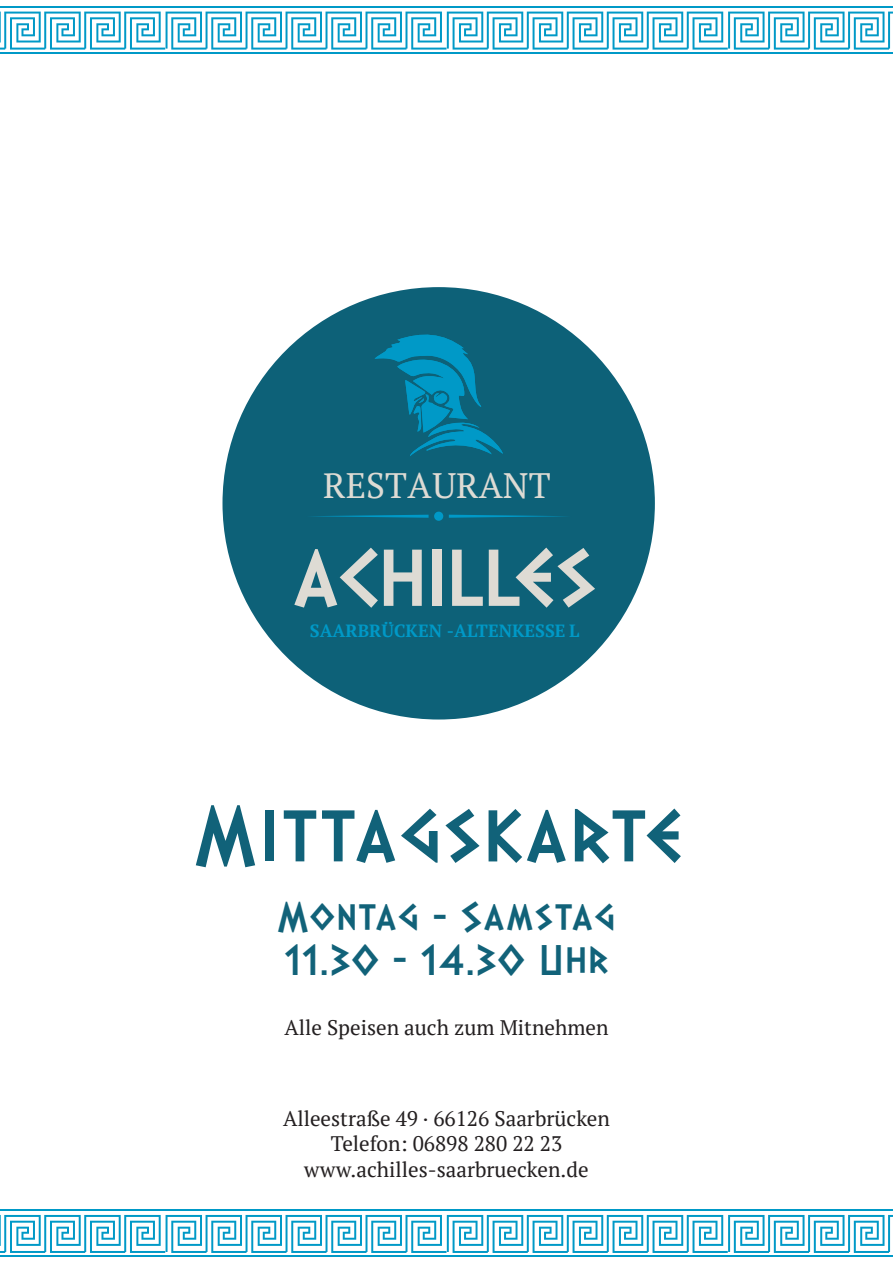
<style>
.page{position:relative;width:893px;height:1263px;background:#fff}
.page>*{position:absolute;margin:0;border:0;box-sizing:border-box;transform-origin:0 0}
.t1{font:700 79.35px "Dalek Pinpoint";color:#dedbd4}
.t2{font:700 72px "Dalek Pinpoint";letter-spacing:.05em;color:#116279}
.t3{font:700 36px/43.2px "Dalek Pinpoint";letter-spacing:.05em;color:#116279}
.t4{font:35.25px "PT Serif";color:#dedbd4}
.t5{font:21px/25.2px "PT Serif";color:#231f20;text-align:center}
.t6{font:700 17.7px "PT Serif";color:#0099c7}
</style>
<div class="page">
<hr style="left:0;top:6px;width:165px;height:2px;background:#0099c7">
<hr style="left:0;top:52px;width:165px;height:2px;background:#0099c7">
<hr style="left:165px;top:6px;width:281px;height:2px;background:#0099c7">
<hr style="left:165px;top:52px;width:281px;height:2px;background:#0099c7">
<hr style="left:446px;top:6px;width:282px;height:2px;background:#0099c7">
<hr style="left:446px;top:52px;width:282px;height:2px;background:#0099c7">
<svg style="left:0;top:12px;width:893px;height:38px"></svg>
<hr style="left:728px;top:6px;width:165px;height:2px;background:#0099c7">
<hr style="left:728px;top:52px;width:165px;height:2px;background:#0099c7">
<hr style="left:0;top:1209px;width:165px;height:2px;background:#0099c7">
<hr style="left:0;top:1255px;width:165px;height:2px;background:#0099c7">
<hr style="left:165px;top:1209px;width:281px;height:2px;background:#0099c7">
<hr style="left:165px;top:1255px;width:281px;height:2px;background:#0099c7">
<hr style="left:446px;top:1209px;width:282px;height:2px;background:#0099c7">
<hr style="left:446px;top:1255px;width:282px;height:2px;background:#0099c7">
<svg style="left:0;top:1215px;width:893px;height:38px"></svg>
<hr style="left:728px;top:1209px;width:165px;height:2px;background:#0099c7">
<hr style="left:728px;top:1255px;width:165px;height:2px;background:#0099c7">
<div style="left:222px;top:287px;width:433px;height:432px;background:#0d6178;border-radius:50%"></div>
<svg style="left:375px;top:334px;width:128px;height:122px"></svg>
<div style="left:434px;top:512px;width:9px;height:9px;background:#0099c7;border-radius:50%"></div>
<svg style="left:449px;top:515px;width:117px;height:3px"></svg>
<svg style="left:312px;top:515px;width:117px;height:3px"></svg>
<h3 class="t4" style="left:323px;top:462px;width:229px">RESTAURANT</h3>
<h1 class="t1" style="left:293px;top:537px;width:305px">achilles</h1>
<p class="t6" style="left:310px;top:619px;width:271px">SAARBRÜCKEN -ALTENKESSE L</p>
<h2 class="t2" style="left:194px;top:799px;width:490px">Mittagskarte</h2>
<h3 class="t3" style="left:278px;top:898px;width:339px">Montag - Samstag<br>11.30 - 14.30 Uhr</h3>
<p class="t5" style="left:284px;top:1014px;width:326px">Alle Speisen auch zum Mitnehmen</p>
<p class="t5" style="left:283px;top:1106px;width:328px">Alleestraße 49 · 66126 Saarbrücken<br>Telefon: 06898 280 22 23 www.achilles-saarbruecken.de</p>
</div>
